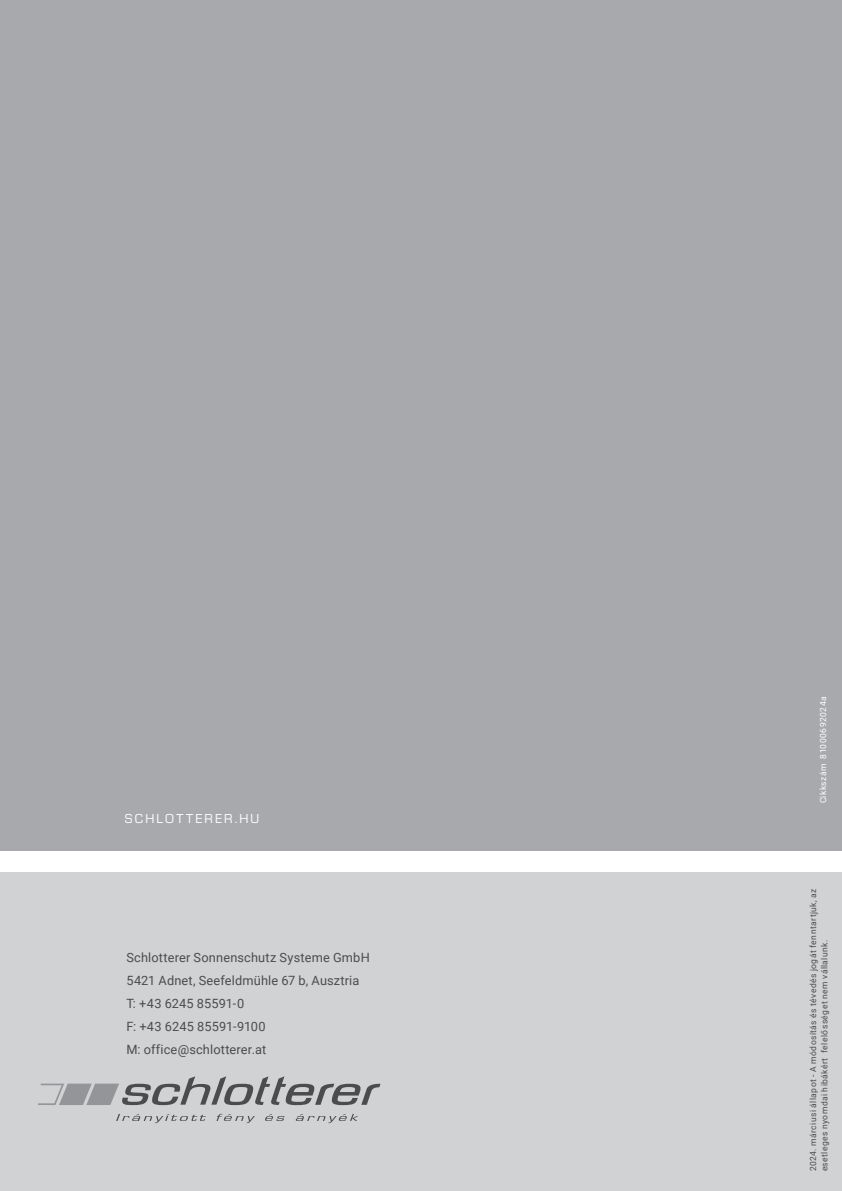
<style>
.page{position:relative;width:842px;height:1191px;background:#fff}
.page>*{position:absolute;margin:0;border:0;box-sizing:border-box;transform-origin:0 0}
.t1{font:13.4px "Eurostile";letter-spacing:.16em;color:#fff}
.t2{font:12.8px/23px "Roboto";letter-spacing:.01em;color:#4b4c4d}
.t3{font:8.6px/11.4px "Roboto";letter-spacing:.05em;color:#4b4c4d}
.t4{font:8.6px "Roboto";letter-spacing:.05em;color:#fff}
</style>
<div class="page">
<div style="left:0;top:871px;width:842px;height:320px;background:#d1d2d4"></div>
<div style="left:0;top:0;width:842px;height:851px;background:#a8a9ad"></div>
<svg style="left:39px;top:1076px;width:341px;height:29px"></svg>
<svg style="left:116px;top:1114px;width:90px;height:9px"></svg>
<svg style="left:216px;top:1113px;width:39px;height:10px"></svg>
<svg style="left:265px;top:1114px;width:20px;height:7px"></svg>
<svg style="left:295px;top:1114px;width:63px;height:9px"></svg>
<p class="t1" style="left:125px;top:809px;width:136px">SCHLOTTERER.HU</p>
<p class="t2" style="left:126px;top:945px;width:245px">Schlotterer Sonnenschutz Systeme GmbH<br>5421 Adnet, Seefeldmühle 67 b, Ausztria<br>T: +43 6245 85591-0<br>F: +43 6245 85591-9100<br>M: office@schlotterer.at</p>
<p class="t4" style="left:817px;top:758px;width:64px;rotate:-90deg">81000692024a</p>
<p class="t4" style="left:817px;top:803px;width:41px;rotate:-90deg">Cikkszám</p>
<p class="t3" style="left:807px;top:1171px;width:285px;rotate:-90deg">2024. márciusi állapot - A módosítás és tévedés jogát fenntartjuk, az esetleges nyomdai hibákért felelősséget nem vállalunk.</p>
</div>
